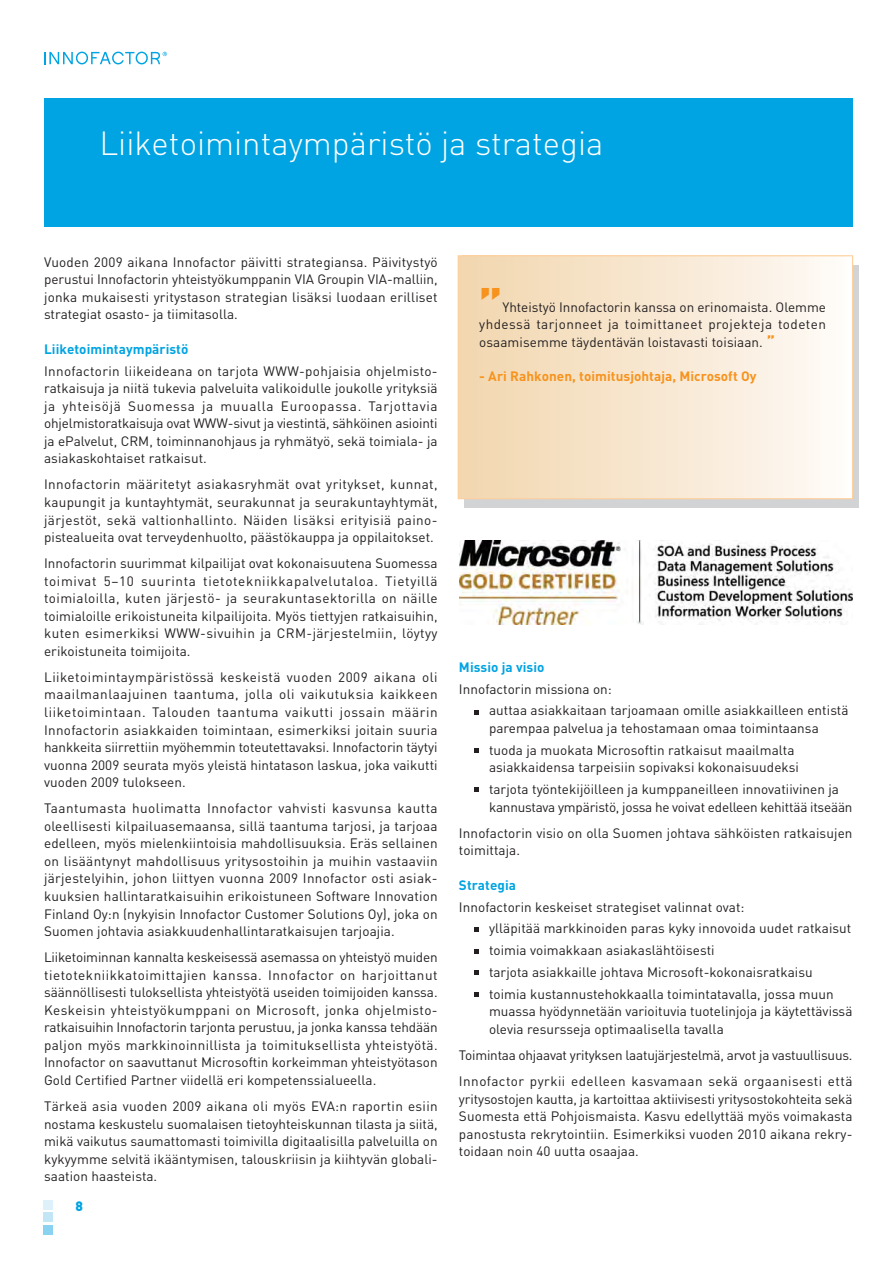
<style>
.page{position:relative;width:895px;height:1263px;background:#fff}
.page>*{position:absolute;margin:0;border:0;box-sizing:border-box;transform-origin:0 0}
.t1{font:900 45px "DIN";color:#f7931d}
.t2{font:300 33px "DIN";color:#fff}
.t3{font:900 15px "DIN";color:#f7931d}
.t4{font:13.5px/17.5px "DIN";letter-spacing:.005em;color:#231f20;text-align:justify}
.t5{font:13.5px/26.1px "DIN";letter-spacing:-.015em;color:#231f20}
.t6{font:700 13.5px "DIN";letter-spacing:.005em;color:#00a4e2}
.t7{font:700 13.5px "DIN";letter-spacing:.005em;color:#f7931d}
.t8{font:900 13.5px "DIN";color:#00a4e2}
</style>
<div class="page">
<img style="left:459px;top:540px;width:393px;height:84px">
<div style="left:44px;top:98px;width:808px;height:129px;background:#00a4e2"></div>
<svg style="left:44px;top:52px;width:123px;height:12px"></svg>
<div style="left:43px;top:1200px;width:10px;height:10px;background:#def1fa"></div>
<div style="left:43px;top:1212px;width:10px;height:10px;background:#c3e6f7"></div>
<div style="left:43px;top:1225px;width:10px;height:9px;background:#8ad2f1"></div>
<div style="left:464px;top:265px;width:394px;height:243px;background:#d1d3d4"></div>
<div style="left:458px;top:256px;width:5px;height:243px;background:#f2d7ae"></div>
<div style="left:463px;top:256px;width:384px;height:243px;background:linear-gradient(to right,#f2d6ae,#fefaf7)"></div>
<div style="left:847px;top:256px;width:5px;height:243px;background:#fff"></div>
<div style="left:457px;top:255px;width:396px;height:244px;border:1px solid #fed09e"></div>
<svg style="left:474px;top:710px;width:4px;height:5px"></svg>
<svg style="left:474px;top:749px;width:4px;height:4px"></svg>
<svg style="left:474px;top:787px;width:4px;height:5px"></svg>
<svg style="left:474px;top:927px;width:4px;height:5px"></svg>
<svg style="left:474px;top:949px;width:4px;height:4px"></svg>
<svg style="left:474px;top:971px;width:4px;height:4px"></svg>
<svg style="left:474px;top:992px;width:4px;height:4px"></svg>
<h2 class="t2" style="left:99px;top:131px;width:505px">Liiketoimintaympäristö ja strategia</h2>
<p class="t4" style="left:44px;top:255px;width:395px">Vuoden 2009 aikana Innofactor päivitti strategiansa. Päivitystyö perustui Innofactorin yhteistyökumppanin VIA Groupin VIA-malliin, jonka mukaisesti yritystason strategian lisäksi luodaan erilliset strategiat osasto- ja tiimitasolla.</p>
<p class="t6" style="left:44px;top:344px;width:146px">Liiketoimintaympäristö</p>
<p class="t4" style="left:44px;top:364px;width:395px">Innofactorin liikeideana on tarjota WWW-pohjaisia ohjelmisto&shy;ratkaisuja ja niitä tukevia palveluita valikoidulle joukolle yrityksiä ja yhteisöjä Suomessa ja muualla Euroopassa. Tarjottavia ohjelmistoratkaisuja ovat WWW-sivut ja viestintä, sähköinen asiointi ja ePalvelut, CRM, toiminnanohjaus ja ryhmätyö, sekä toimiala- ja asiakaskohtaiset ratkaisut.</p>
<p class="t4" style="left:44px;top:477px;width:395px">Innofactorin määritetyt asiakasryhmät ovat yritykset, kunnat, kaupungit ja kuntayhtymät, seurakunnat ja seurakuntayhtymät, järjestöt, sekä valtionhallinto. Näiden lisäksi erityisiä paino&shy;pistealueita ovat terveydenhuolto, päästökauppa ja oppilaitokset.</p>
<p class="t4" style="left:44px;top:556px;width:395px">Innofactorin suurimmat kilpailijat ovat kokonaisuutena Suomessa toimivat 5–10 suurinta tietotekniikkapalvelutaloa. Tietyillä toimialoilla, kuten järjestö- ja seurakuntasektorilla on näille toimialoille erikoistuneita kilpailijoita. Myös tiettyjen ratkaisuihin, kuten esimerkiksi WWW-sivuihin ja CRM-järjestelmiin, löytyy erikoistuneita toimijoita.</p>
<p class="t4" style="left:44px;top:670px;width:395px">Liiketoimintaympäristössä keskeistä vuoden 2009 aikana oli maailmanlaajuinen taantuma, jolla oli vaikutuksia kaikkeen liiketoimintaan. Talouden taantuma vaikutti jossain määrin Innofactorin asiakkaiden toimintaan, esimerkiksi joitain suuria hankkeita siirrettiin myöhemmin toteutettavaksi. Innofactorin täytyi vuonna 2009 seurata myös yleistä hintatason laskua, joka vaikutti vuoden 2009 tulokseen.</p>
<p class="t4" style="left:44px;top:801px;width:395px">Taantumasta huolimatta Innofactor vahvisti kasvunsa kautta oleellisesti kilpailuasemaansa, sillä taantuma tarjosi, ja tarjoaa edelleen, myös mielenkiintoisia mahdollisuuksia. Eräs sellainen on lisääntynyt mahdollisuus yritysostoihin ja muihin vastaaviin järjestelyihin, johon liittyen vuonna 2009 Innofactor osti asiak&shy;kuuksien hallintaratkaisuihin erikoistuneen Software Innovation Finland Oy:n (nykyisin Innofactor Customer Solutions Oy), joka on Suomen johtavia asiakkuudenhallintaratkaisujen tarjoajia.</p>
<p class="t4" style="left:44px;top:950px;width:395px">Liiketoiminnan kannalta keskeisessä asemassa on yhteistyö muiden tietotekniikkatoimittajien kanssa. Innofactor on harjoittanut säännöllisesti tuloksellista yhteistyötä useiden toimijoiden kanssa.<br>Keskeisin yhteistyökumppani on Microsoft, jonka ohjelmisto&shy;ratkaisuihin Innofactorin tarjonta perustuu, ja jonka kanssa tehdään paljon myös markkinoinnillista ja toimituksellista yhteistyötä.<br>Innofactor on saavuttanut Microsoftin korkeimman yhteistyötason Gold Certified Partner viidellä eri kompetenssialueella.</p>
<p class="t4" style="left:44px;top:1099px;width:395px">Tärkeä asia vuoden 2009 aikana oli myös EVA:n raportin esiin nostama keskustelu suomalaisen tietoyhteiskunnan tilasta ja siitä, mikä vaikutus saumattomasti toimivilla digitaalisilla palveluilla on kykyymme selvitä ikääntymisen, talouskriisin ja kiihtyvän globali&shy;saation haasteista.</p>
<p class="t8" style="left:75px;top:1201px;width:9px">8</p>
<h1 class="t1" style="left:479px;top:288px;width:24px">”</h1>
<p class="t4" style="left:479px;top:300px;width:348px;text-indent:23px">Yhteistyö Innofactorin kanssa on erinomaista. Olemme yhdessä tarjonneet ja toimittaneet projekteja todeten osaamisemme täydentävän loistavasti toisiaan.</p>
<p class="t7" style="left:479px;top:372px;width:278px">- Ari Rahkonen, toimitusjohtaja, Microsoft Oy</p>
<p class="t3" style="left:766px;top:335px;width:9px">”</p>
<p class="t6" style="left:459px;top:662px;width:87px">Missio ja visio</p>
<p class="t4" style="left:489px;top:679px;width:361px;line-height:21.8px;text-indent:-30px">Innofactorin missiona on:<br>auttaa asiakkaitaan tarjoamaan omille asiakkailleen entistä</p>
<p class="t4" style="left:489px;top:719px;width:331px;line-height:21.8px">parempaa palvelua ja tehostamaan omaa toimintaansa tuoda ja muokata Microsoftin ratkaisut maailmalta</p>
<p class="t4" style="left:489px;top:758px;width:351px;line-height:21.8px">asiakkaidensa tarpeisiin sopivaksi kokonaisuudeksi tarjota työntekijöilleen ja kumppaneilleen innovatiivinen ja</p>
<p class="t4" style="left:459px;top:795px;width:395px;line-height:26.1px;text-align:right">kannustava ympäristö, jossa he voivat edelleen kehittää itseään<br>Innofactorin visio on olla Suomen johtava sähköisten ratkaisujen</p>
<p class="t4" style="left:459px;top:843px;width:63px">toimittaja.</p>
<p class="t6" style="left:459px;top:880px;width:59px">Strategia</p>
<p class="t4" style="left:489px;top:897px;width:364px;line-height:21.8px;text-align:left;text-indent:-30px">Innofactorin keskeiset strategiset valinnat ovat:<br>ylläpitää markkinoiden paras kyky innovoida uudet ratkaisut toimia voimakkaan asiakaslähtöisesti<br>tarjota asiakkaille johtava Microsoft-kokonaisratkaisu toimia kustannustehokkaalla toimintatavalla, jossa muun</p>
<p class="t4" style="left:489px;top:1004px;width:365px">muassa hyödynnetään varioituvia tuotelinjoja ja käytettävissä olevia resursseja optimaalisella tavalla</p>
<p class="t5" style="left:459px;top:1044px;width:395px">Toimintaa ohjaavat yrityksen laatujärjestelmä, arvot ja vastuullisuus.<br>Innofactor pyrkii edelleen kasvamaan sekä orgaanisesti että</p>
<p class="t4" style="left:459px;top:1091px;width:395px">yritysostojen kautta, ja kartoittaa aktiivisesti yritysostokohteita sekä Suomesta että Pohjoismaista. Kasvu edellyttää myös voimakasta panostusta rekrytointiin. Esimerkiksi vuoden 2010 aikana rekry&shy;toidaan noin 40 uutta osaajaa.</p>
</div>
